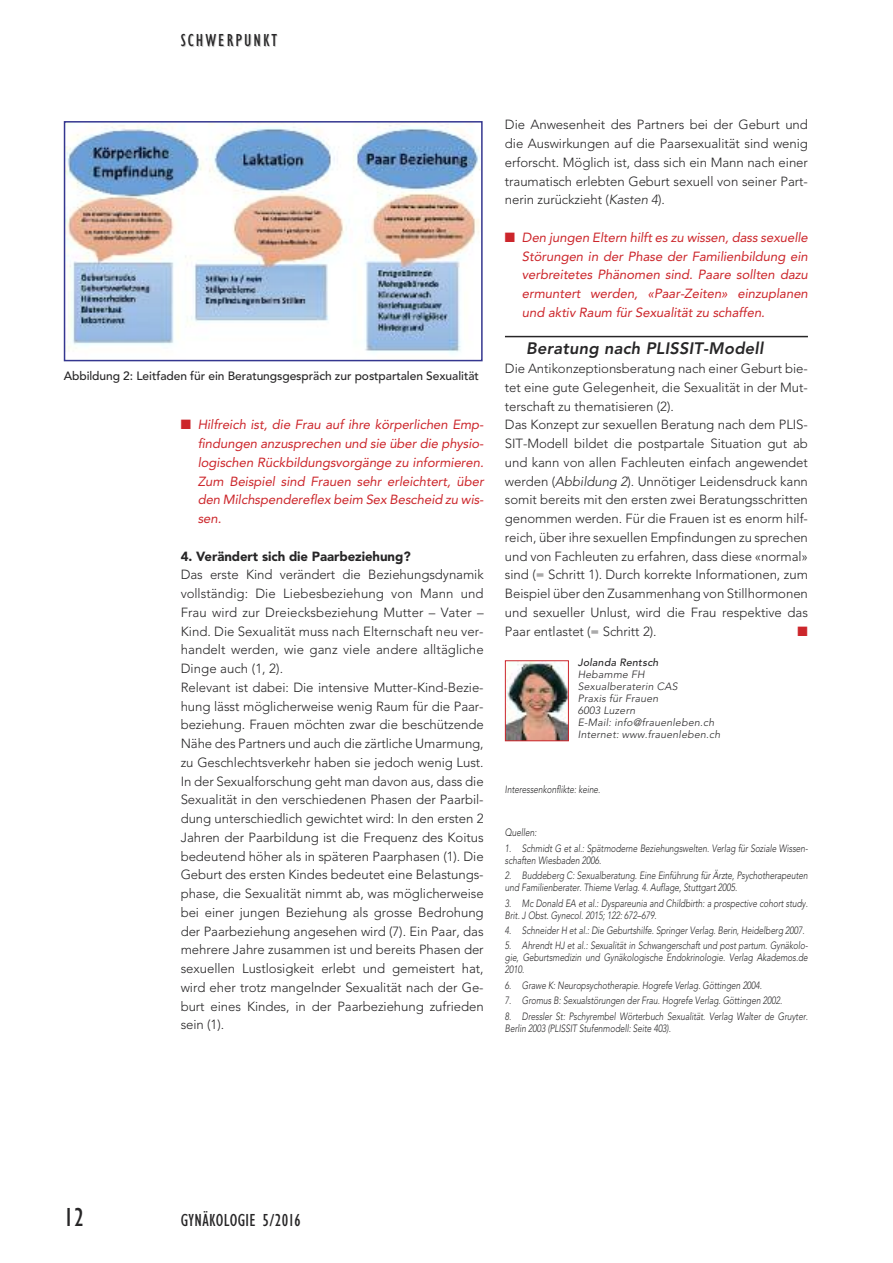
<style>
.page{position:relative;width:893px;height:1263px;background:#fff}
.page>*{position:absolute;margin:0;border:0;box-sizing:border-box;transform-origin:0 0}
.t1{font:condensed 27px "Gill Sans";color:#272627}
.t2{font:condensed 18px "Gill Sans";letter-spacing:.02em;color:#272627}
.t3{font:condensed 18px "Gill Sans";letter-spacing:.11em;color:#272627}
.t4{font:italic 800 16.5px "Avenir";letter-spacing:.01em;color:#272627}
.t5{font:13.5px "Zapf Dingbats";color:#cc262b}
.t6{font:300 13.2px/18.8px "Avenir";letter-spacing:-.005em;color:#272627}
.t7{font:italic 13.2px/18.8px "Avenir";letter-spacing:-.005em;color:#cc262b;text-align:justify}
.t8{font:900 13.2px "Avenir";letter-spacing:-.005em;color:#272627}
.t9{font:500 12px "Avenir";letter-spacing:-.005em;color:#272627}
.t10{font:italic 300 10.5px/12px "Avenir";letter-spacing:-.005em;color:#272627;scale:.8 1}
.t11{font:italic 300 10.5px/12px "Avenir";letter-spacing:.02em;color:#272627}
.t12{font:italic 500 10.5px "Avenir";letter-spacing:.02em;color:#272627}
.s1{font-style:italic}
</style>
<div class="page">
<hr style="left:505px;top:336px;width:303px;height:1px;background:#272627">
<img style="left:507px;top:662px;width:60px;height:77px">
<div style="left:505px;top:660px;width:64px;height:81px;border:1px solid #cc262b"></div>
<img style="left:67px;top:124px;width:413px;height:230px">
<div style="left:64px;top:121px;width:419px;height:240px;border:2px solid #34368f"></div>
<h2 class="t3" style="left:181px;top:33px;width:98px">SCHWERPUNKT</h2>
<p class="t9" style="left:64px;top:365px;width:417px">Abbildung 2: Leitfaden für ein Beratungsgespräch zur postpartalen Sexualität</p>
<p class="t7" style="left:198px;top:415px;width:287px;text-indent:-17px">■ Hilfreich ist, die Frau auf ihre körperlichen Emp&shy;findungen anzusprechen und sie über die physio&shy;logischen Rückbildungsvorgänge zu informieren.<br>Zum Beispiel sind Frauen sehr erleichtert, über den Milchspendereflex beim Sex Bescheid zu wis&shy;sen.</p>
<p class="t8" style="left:181px;top:545px;width:231px">4. Verändert sich die Paarbeziehung?</p>
<p class="t6" style="left:181px;top:565px;width:304px">Das erste Kind verändert die Beziehungsdynamik vollständig: Die Liebesbeziehung von Mann und Frau wird zur Dreiecksbeziehung Mutter – Vater – Kind. Die Sexualität muss nach Elternschaft neu ver&shy;handelt werden, wie ganz viele andere alltägliche Dinge auch (1, 2).<br>Relevant ist dabei: Die intensive Mutter-Kind-Bezie&shy;hung lässt möglicherweise wenig Raum für die Paar&shy;beziehung. Frauen möchten zwar die beschützende Nähe des Partners und auch die zärtliche Umarmung, zu Geschlechtsverkehr haben sie jedoch wenig Lust.<br>In der Sexualforschung geht man davon aus, dass die Sexualität in den verschiedenen Phasen der Paarbil&shy;dung unterschiedlich gewichtet wird: In den ersten 2<br>Jahren der Paarbildung ist die Frequenz des Koitus bedeutend höher als in späteren Paarphasen (1). Die Geburt des ersten Kindes bedeutet eine Belastungs&shy;phase, die Sexualität nimmt ab, was möglicherweise bei einer jungen Beziehung als grosse Bedrohung der Paarbeziehung angesehen wird (7). Ein Paar, das mehrere Jahre zusammen ist und bereits Phasen der sexuellen Lustlosigkeit erlebt und gemeistert hat, wird eher trotz mangelnder Sexualität nach der Ge&shy;burt eines Kindes, in der Paarbeziehung zufrieden sein (1).</p>
<p class="t6" style="left:505px;top:115px;width:304px;text-align:justify">Die Anwesenheit des Partners bei der Geburt und die Auswirkungen auf die Paarsexualität sind wenig erforscht. Möglich ist, dass sich ein Mann nach einer traumatisch erlebten Geburt sexuell von seiner Part&shy;nerin zurückzieht (<span class="s1">Kasten 4</span>).</p>
<p class="t7" style="left:522px;top:228px;width:287px;text-indent:-17px">■ Den jungen Eltern hilft es zu wissen, dass sexuelle Störungen in der Phase der Familienbildung ein verbreitetes Phänomen sind. Paare sollten dazu ermuntert werden, «Paar-Zeiten» einzuplanen und aktiv Raum für Sexualität zu schaffen.</p>
<p class="t4" style="left:526px;top:339px;width:239px">Beratung nach PLISSIT-Modell</p>
<p class="t6" style="left:505px;top:359px;width:304px">Die Antikonzeptionsberatung nach einer Geburt bie&shy;tet eine gute Gelegenheit, die Sexualität in der Mut&shy;terschaft zu thematisieren (2).<br>Das Konzept zur sexuellen Beratung nach dem PLIS-SIT-Modell bildet die postpartale Situation gut ab und kann von allen Fachleuten einfach angewendet werden (<span class="s1">Abbildung 2</span>). Unnötiger Leidensdruck kann somit bereits mit den ersten zwei Beratungsschritten genommen werden. Für die Frauen ist es enorm hilf&shy;reich, über ihre sexuellen Empfindungen zu sprechen und von Fachleuten zu erfahren, dass diese «normal» sind (= Schritt 1). Durch korrekte Informationen, zum Beispiel über den Zusammenhang von Stillhormonen und sexueller Unlust, wird die Frau respektive das Paar entlastet (= Schritt 2).</p>
<p class="t5" style="left:798px;top:623px;width:12px">■</p>
<p class="t12" style="left:578px;top:656px;width:82px">Jolanda Rentsch</p>
<p class="t11" style="left:578px;top:669px;width:144px">Hebamme FH<br>Sexualberaterin CAS<br>Praxis für Frauen<br>6003 Luzern<br>E-Mail: info@frauenleben.ch<br>Internet: www.frauenleben.ch</p>
<p class="t10" style="left:505px;top:784px;width:121px">Interessenkonflikte: keine.</p>
<p class="t10" style="left:505px;top:827px;width:41px">Quellen:</p>
<p class="t10" style="left:505px;top:842px;width:379px">1. Schmidt G et al.: Spätmoderne Beziehungswelten. Verlag für Soziale Wissen&shy;schaften Wiesbaden 2006.</p>
<p class="t10" style="left:505px;top:870px;width:380px">2. Buddeberg C: Sexualberatung. Eine Einführung für Ärzte, Psychotherapeuten und Familienberater. Thieme Verlag. 4. Auflage, Stuttgart 2005.</p>
<p class="t10" style="left:505px;top:897px;width:380px">3. Mc Donald EA et al.: Dyspareunia and Childbirth: a prospective cohort study.<br>Brit. J Obst. Gynecol. 2015; 122: 672–679.</p>
<p class="t10" style="left:505px;top:924px;width:376px">4. Schneider H et al.: Die Geburtshilfe. Springer Verlag. Berin, Heidelberg 2007.</p>
<p class="t10" style="left:505px;top:940px;width:380px;text-align:justify">5. Ahrendt HJ et al.: Sexualität in Schwangerschaft und post partum. Gynäkolo&shy;gie, Geburtsmedizin und Gynäkologische Endokrinologie. Verlag Akademos.de 2010.</p>
<p class="t10" style="left:505px;top:979px;width:323px">6. Grawe K: Neuropsychotherapie. Hogrefe Verlag. Göttingen 2004.</p>
<p class="t10" style="left:505px;top:995px;width:348px">7. Gromus B: Sexualstörungen der Frau. Hogrefe Verlag. Göttingen 2002.</p>
<p class="t10" style="left:505px;top:1010px;width:380px">8. Dressler St: Pschyrembel Wörterbuch Sexualität. Verlag Walter de Gruyter.<br>Berlin 2003 (PLISSIT Stufenmodell: Seite 403).</p>
<h1 class="t1" style="left:64px;top:1207px;width:22px">12</h1>
<h2 class="t2" style="left:181px;top:1213px;width:122px">GYNÄKOLOGIE 5/2016</h2>
</div>
